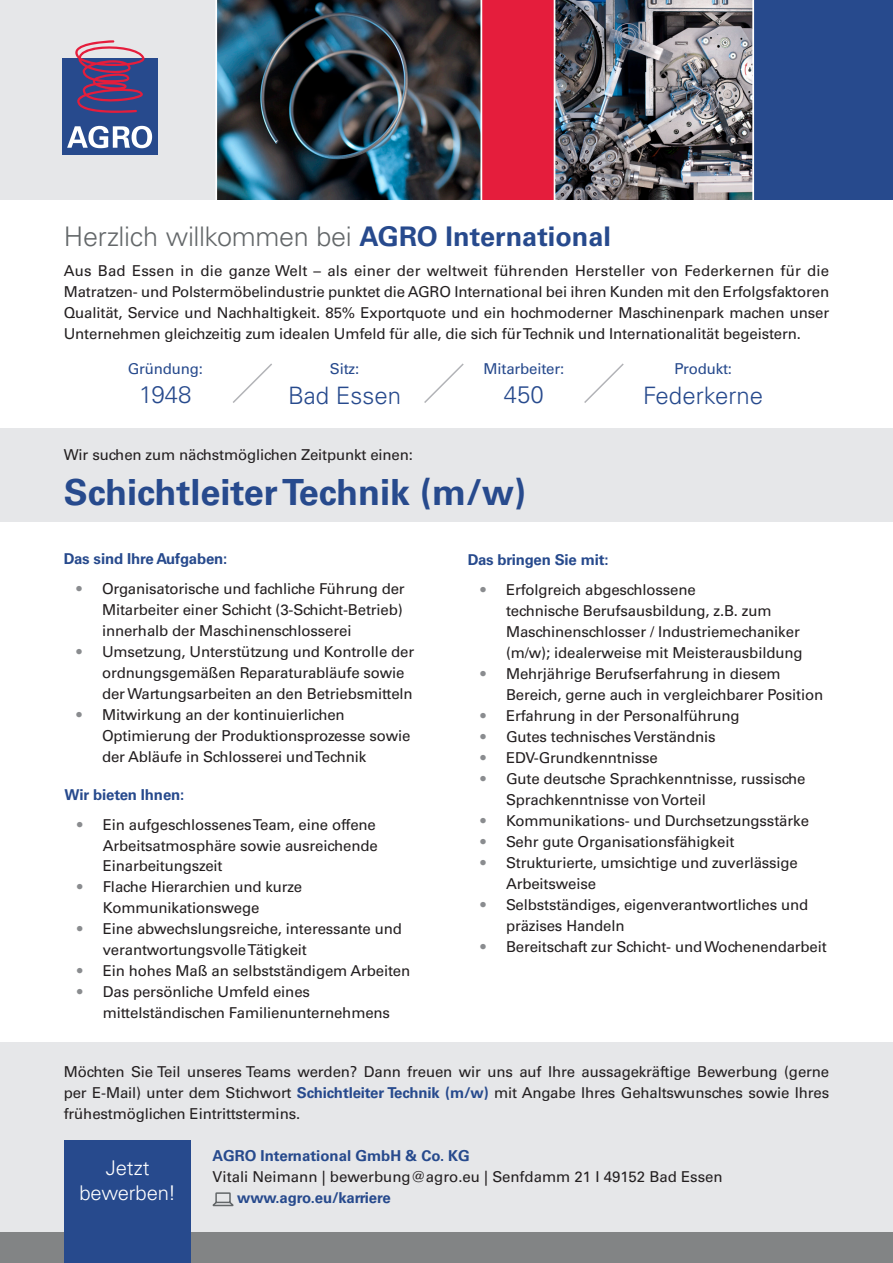
<style>
.page{position:relative;width:893px;height:1263px;background:#fff}
.page>*{position:absolute;margin:0;border:0;box-sizing:border-box;transform-origin:0 0}
.t1{font:700 36px "Univers LT Std";color:#274a8d}
.t2{font:300 27px "Univers LT Std";letter-spacing:-.01em;color:#636769}
.t3{font:300 24px "Univers LT Std";color:#274a8d}
.t4{font:300 20.25px "Univers LT Std";color:#fff}
.t5{font:15px/21px "Univers LT Std";letter-spacing:-.01em;color:#231f20}
.t6{font:700 15px "Univers LT Std";letter-spacing:-.01em;color:#274a8d}
.t7{font:15px "Univers LT Std";letter-spacing:-.01em;color:#274a8d}
.s1{font-weight:700;color:#274a8d}
.s2{color:#8a8c8f}
</style>
<div class="page">
<svg style="left:233px;top:363px;width:39px;height:40px"></svg>
<svg style="left:424px;top:363px;width:40px;height:40px"></svg>
<svg style="left:584px;top:363px;width:40px;height:40px"></svg>
<div style="left:480px;top:0;width:210px;height:200px;background:#e51d3c"></div>
<div style="left:683px;top:0;width:210px;height:200px;background:#274a8d"></div>
<div style="left:0;top:0;width:264px;height:200px;background:#e6e7e9"></div>
<img style="left:217px;top:0;width:263px;height:200px">
<img style="left:555px;top:0;width:197px;height:200px">
<hr style="left:215px;top:0;width:2px;height:200px;background:#fff">
<hr style="left:480px;top:0;width:2px;height:200px;background:#fff">
<hr style="left:554px;top:0;width:1px;height:200px;background:#fff">
<hr style="left:752px;top:0;width:2px;height:200px;background:#fff">
<div style="left:62px;top:58px;width:96px;height:97px;background:#274a8d"></div>
<svg style="left:75px;top:40px;width:70px;height:73px"></svg>
<svg style="left:67px;top:126px;width:85px;height:22px"></svg>
<div style="left:0;top:428px;width:893px;height:94px;background:#e6e7e9"></div>
<div style="left:0;top:1042px;width:893px;height:221px;background:#e6e7e9"></div>
<svg style="left:212px;top:1192px;width:22px;height:15px"></svg>
<div style="left:0;top:1233px;width:893px;height:30px;background:#828485"></div>
<div style="left:65px;top:1141px;width:126px;height:122px;background:#274a8d"></div>
<p class="t2" style="left:64px;top:220px;width:549px">Herzlich willkommen bei <span class="s1">AGRO International</span></p>
<p class="t5" style="left:64px;top:260px;width:767px;text-align:justify">Aus Bad Essen in die ganze Welt – als einer der weltweit führenden Hersteller von Federkernen für die Matratzen- und Polstermöbelindustrie punktet die AGRO International bei ihren Kunden mit den Erfolgsfaktoren Qualität, Service und Nachhaltigkeit. 85% Exportquote und ein hochmoderner Maschinenpark machen unser Unternehmen gleichzeitig zum idealen Umfeld für alle, die sich für Technik und Internationalität begeistern.</p>
<p class="t7" style="left:330px;top:360px;width:31px">Sitz:</p>
<p class="t7" style="left:483px;top:360px;width:82px">Mitarbeiter:</p>
<p class="t3" style="left:139px;top:380px;width:54px">1948</p>
<p class="t7" style="left:128px;top:360px;width:77px">Gründung:</p>
<p class="t7" style="left:674px;top:360px;width:59px">Produkt:</p>
<p class="t3" style="left:288px;top:381px;width:114px">Bad Essen</p>
<p class="t3" style="left:504px;top:380px;width:42px">450</p>
<p class="t3" style="left:643px;top:381px;width:121px">Federkerne</p>
<p class="t5" style="left:64px;top:444px;width:351px">Wir suchen zum nächstmöglichen Zeitpunkt einen:</p>
<p class="t1" style="left:64px;top:471px;width:464px">Schichtleiter Technik (m/w)</p>
<p class="t6" style="left:64px;top:550px;width:165px">Das sind Ihre Aufgaben:</p>
<p class="t5" style="left:102px;top:578px;width:304px;text-indent:-26px"><span class="s2">•</span> Organisatorische und fachliche Führung der<br>Mitarbeiter einer Schicht (3-Schicht-Betrieb) innerhalb der Maschinenschlosserei</p>
<p class="t5" style="left:102px;top:641px;width:314px;text-indent:-26px"><span class="s2">•</span> Umsetzung, Unterstützung und Kontrolle der ordnungsgemäßen Reparaturabläufe sowie der Wartungsarbeiten an den Betriebsmitteln</p>
<p class="t5" style="left:102px;top:704px;width:310px;text-indent:-26px"><span class="s2">•</span> Mitwirkung an der kontinuierlichen<br>Optimierung der Produktionsprozesse sowie der Abläufe in Schlosserei und Technik</p>
<p class="t6" style="left:65px;top:786px;width:121px">Wir bieten Ihnen:</p>
<p class="t5" style="left:103px;top:815px;width:276px;line-height:20.2px;text-align:justify;text-indent:-26px"><span class="s2">•</span> Ein aufgeschlossenes Team, eine offene Arbeitsatmosphäre sowie ausreichende Einarbeitungszeit</p>
<p class="t5" style="left:103px;top:876px;width:201px;text-indent:-26px"><span class="s2">•</span> Flache Hierarchien und kurze<br>Kommunikationswege</p>
<p class="t5" style="left:103px;top:918px;width:301px;text-indent:-26px"><span class="s2">•</span> Eine abwechslungsreiche, interessante und verantwortungsvolle Tätigkeit</p>
<p class="t5" style="left:77px;top:960px;width:334px"><span class="s2">•</span> Ein hohes Maß an selbstständigem Arbeiten</p>
<p class="t5" style="left:103px;top:981px;width:289px;text-indent:-26px"><span class="s2">•</span> Das persönliche Umfeld eines mittelständischen Familienunternehmens</p>
<p class="t6" style="left:468px;top:551px;width:142px">Das bringen Sie mit:</p>
<p class="t5" style="left:506px;top:579px;width:298px;text-indent:-26px"><span class="s2">•</span> Erfolgreich abgeschlossene<br>technische Berufsausbildung, z.B. zum Maschinenschlosser / Industriemechaniker (m/w); idealerweise mit Meisterausbildung</p>
<p class="t5" style="left:506px;top:663px;width:319px;text-indent:-26px"><span class="s2">•</span> Mehrjährige Berufserfahrung in diesem<br>Bereich, gerne auch in vergleichbarer Position</p>
<p class="t5" style="left:480px;top:705px;width:261px"><span class="s2">•</span> Erfahrung in der Personalführung</p>
<p class="t5" style="left:480px;top:726px;width:237px"><span class="s2">•</span> Gutes technisches Verständnis</p>
<p class="t5" style="left:480px;top:747px;width:179px"><span class="s2">•</span> EDV-Grundkenntnisse</p>
<p class="t5" style="left:506px;top:768px;width:301px;text-indent:-26px"><span class="s2">•</span> Gute deutsche Sprachkenntnisse, russische<br>Sprachkenntnisse von Vorteil</p>
<p class="t5" style="left:480px;top:810px;width:330px"><span class="s2">•</span> Kommunikations- und Durchsetzungsstärke</p>
<p class="t5" style="left:480px;top:831px;width:255px"><span class="s2">•</span> Sehr gute Organisationsfähigkeit</p>
<p class="t5" style="left:506px;top:852px;width:293px;text-indent:-26px"><span class="s2">•</span> Strukturierte, umsichtige und zuverlässige<br>Arbeitsweise</p>
<p class="t5" style="left:506px;top:894px;width:304px;text-indent:-26px"><span class="s2">•</span> Selbstständiges, eigenverantwortliches und präzises Handeln</p>
<p class="t5" style="left:480px;top:936px;width:348px"><span class="s2">•</span> Bereitschaft zur Schicht- und Wochenendarbeit</p>
<p class="t5" style="left:64px;top:1061px;width:767px;text-align:justify">Möchten Sie Teil unseres Teams werden? Dann freuen wir uns auf Ihre aussagekräftige Bewerbung (gerne per E-Mail) unter dem Stichwort <span class="s1">Schichtleiter Technik (m/w)</span> mit Angabe Ihres Gehaltswunsches sowie Ihres frühestmöglichen Eintrittstermins.</p>
<p class="t6" style="left:213px;top:1147px;width:259px">AGRO International GmbH &amp; Co. KG</p>
<p class="t5" style="left:213px;top:1166px;width:512px">Vitali Neimann | bewerbung@agro.eu | Senfdamm 21 I 49152 Bad Essen</p>
<p class="t6" style="left:237px;top:1189px;width:155px">www.agro.eu/karriere</p>
<p class="t4" style="left:106px;top:1156px;width:45px">Jetzt</p>
<p class="t4" style="left:79px;top:1180px;width:98px">bewerben!</p>
</div>
